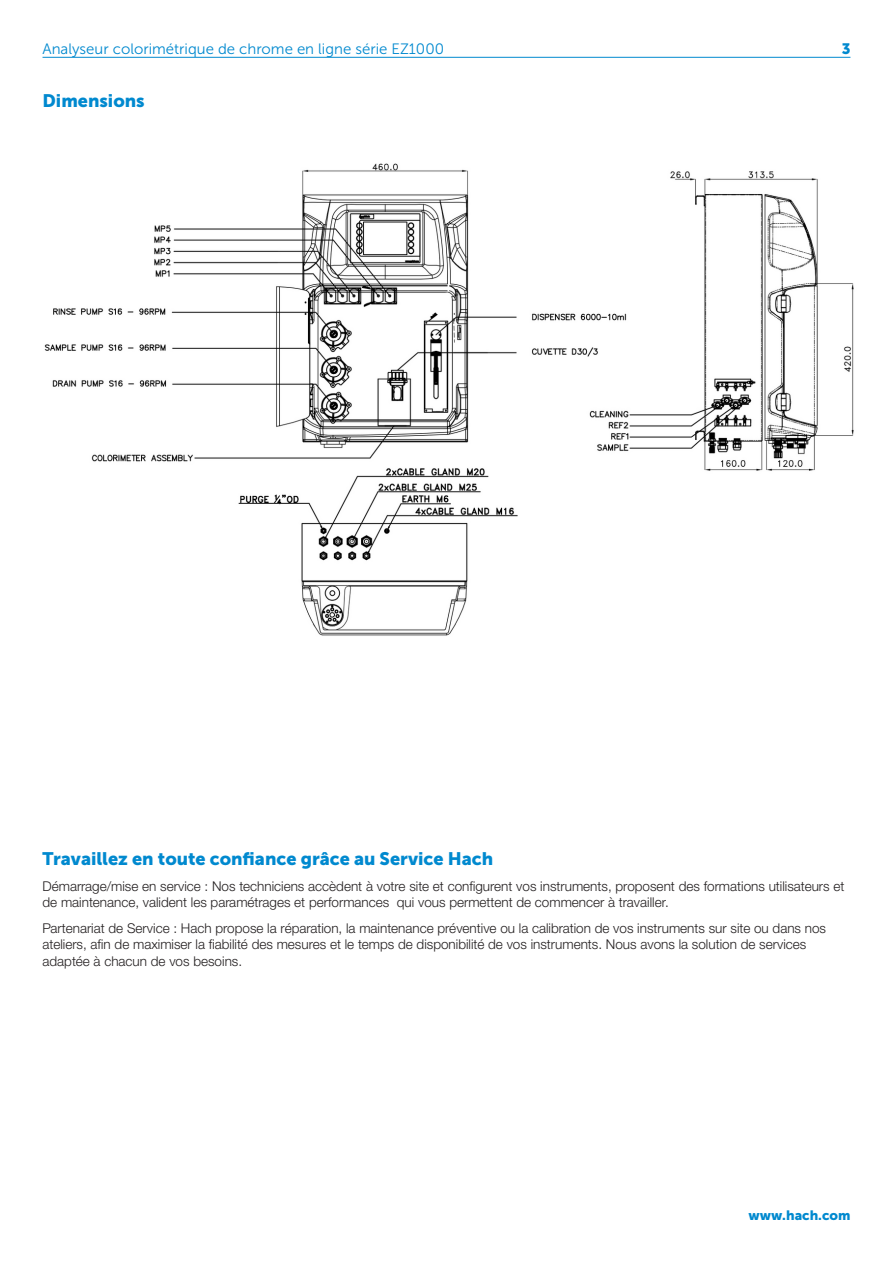
<style>
.page{position:relative;width:893px;height:1263px;background:#fff}
.page>*{position:absolute;margin:0;border:0;box-sizing:border-box;transform-origin:0 0}
.Head_2{font:18px "Museo Sans 900";color:#0089cf}
.Head_3{font:15px "Museo Sans 300";color:#0089cf}
.Head_3-2{font:15px "Museo Sans 900";color:#0089cf}
.Text_1{font:300 13.5px/16.5px "Helvetica Neue LTW1 G";color:#231f20}
.Text_1_Color{font:13.5px "Museo Sans 900";color:#0089cf}
</style>
<div class="page">
<img style="left:44px;top:163px;width:810px;height:473px">
<hr style="left:43px;top:57px;width:807px;height:1px;background:#0089cf">
<p class="Head_3" style="left:43px;top:41px;width:403px">Analyseur colorimétrique de chrome en ligne série EZ1000</p>
<p class="Head_3-2" style="left:842px;top:40px;width:10px">3</p>
<p class="Head_2" style="left:43px;top:91px;width:104px">Dimensions</p>
<p class="Head_2" style="left:43px;top:848px;width:452px">Travaillez en toute confiance grâce au Service Hach</p>
<p class="Text_1" style="left:43px;top:877px;width:803px">Démarrage/mise en service : Nos techniciens accèdent à votre site et configurent vos instruments, proposent des formations utilisateurs et de maintenance, valident les paramétrages et performances qui vous permettent de commencer à travailler.</p>
<p class="Text_1" style="left:43px;top:919px;width:785px">Partenariat de Service : Hach propose la réparation, la maintenance préventive ou la calibration de vos instruments sur site ou dans nos ateliers, afin de maximiser la fiabilité des mesures et le temps de disponibilité de vos instruments. Nous avons la solution de services adaptée à chacun de vos besoins.</p>
<p class="Text_1_Color" style="left:748px;top:1208px;width:104px">www.hach.com</p>
</div>
